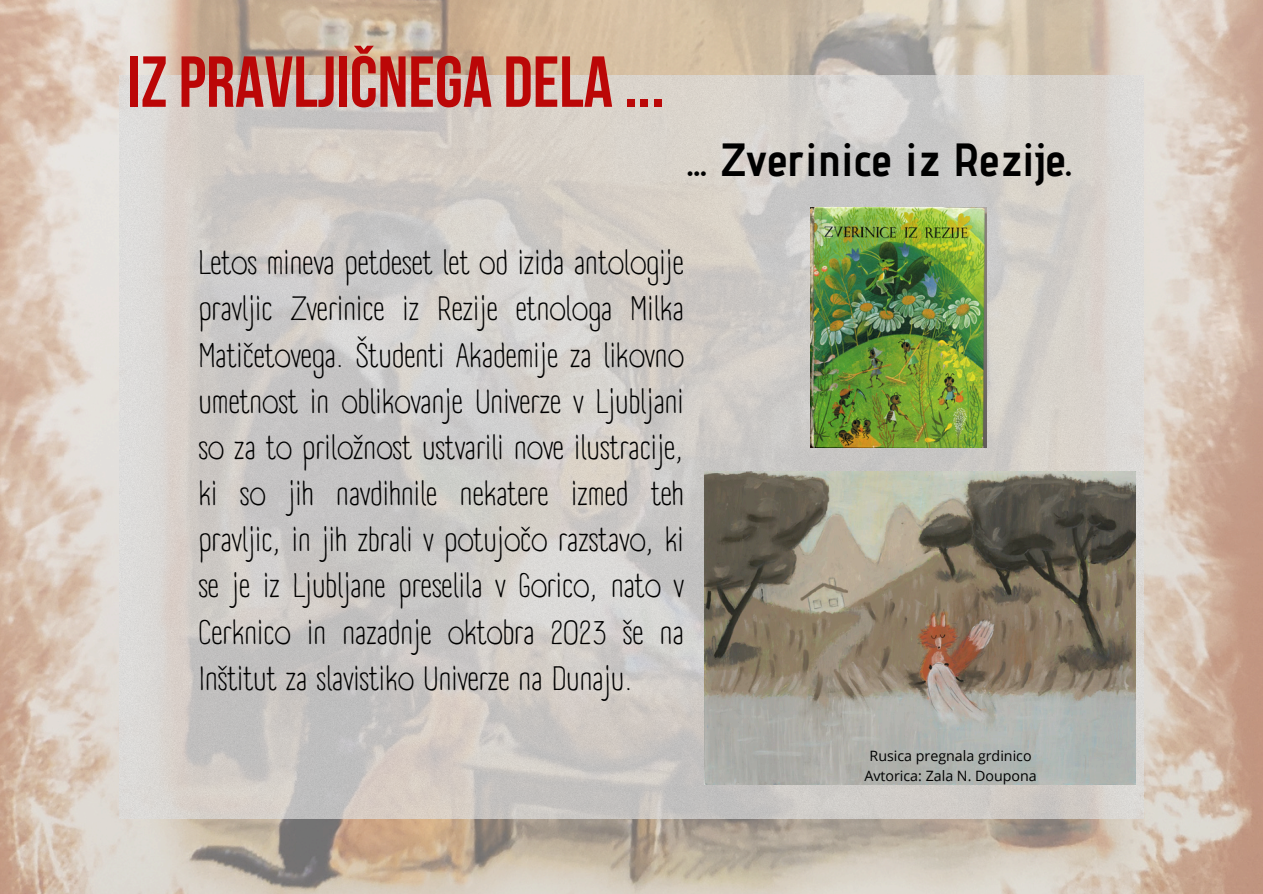
<style>
.page{position:relative;width:1263px;height:894px;background:#fff}
.page>*{position:absolute;margin:0;border:0;box-sizing:border-box;transform-origin:0 0}
.t1{font:700 72px "Bebas Neue";color:#bb0707}
.t2{font:700 46.5px "Advent Pro";color:#000}
.t3{font:33px/46.2px "A Day Without Sun Text";color:#000;text-align:justify}
.t4{font:14.25px "Open Sans";color:#000}
</style>
<div class="page">
<img style="left:0;top:0;width:1263px;height:893px">
<img style="left:119px;top:75px;width:1024px;height:743px">
<img style="left:810px;top:207px;width:177px;height:240px">
<img style="left:705px;top:471px;width:431px;height:313px">
<p class="t1" style="left:127px;top:53px;width:539px">IZPRAVLJIČNEGA DELA ...</p>
<h1 class="t2" style="left:688px;top:131px;width:386px">... Zverinice iz Rezije.</h1>
<p class="t3" style="left:198px;top:240px;width:487px">Letos mineva petdeset let od izida antologije pravljic Zverinice iz Rezije etnologa Milka Matičetovega. Študenti Akademije za likovno umetnost in oblikovanje Univerze v Ljubljani so za to priložnost ustvarili nove ilustracije, ki so jih navdihnile nekatere izmed teh pravljic, in jih zbrali v potujočo razstavo, ki se je iz Ljubljane preselila v Gorico, nato v Cerknico in nazadnje oktobra 2023 še na Inštitut za slavistiko Univerze na Dunaju.</p>
<p class="t4" style="left:869px;top:745px;width:164px">Rusica pregnala grdinico</p>
<p class="t4" style="left:864px;top:765px;width:174px">Avtorica: Zala N. Doupona</p>
</div>
